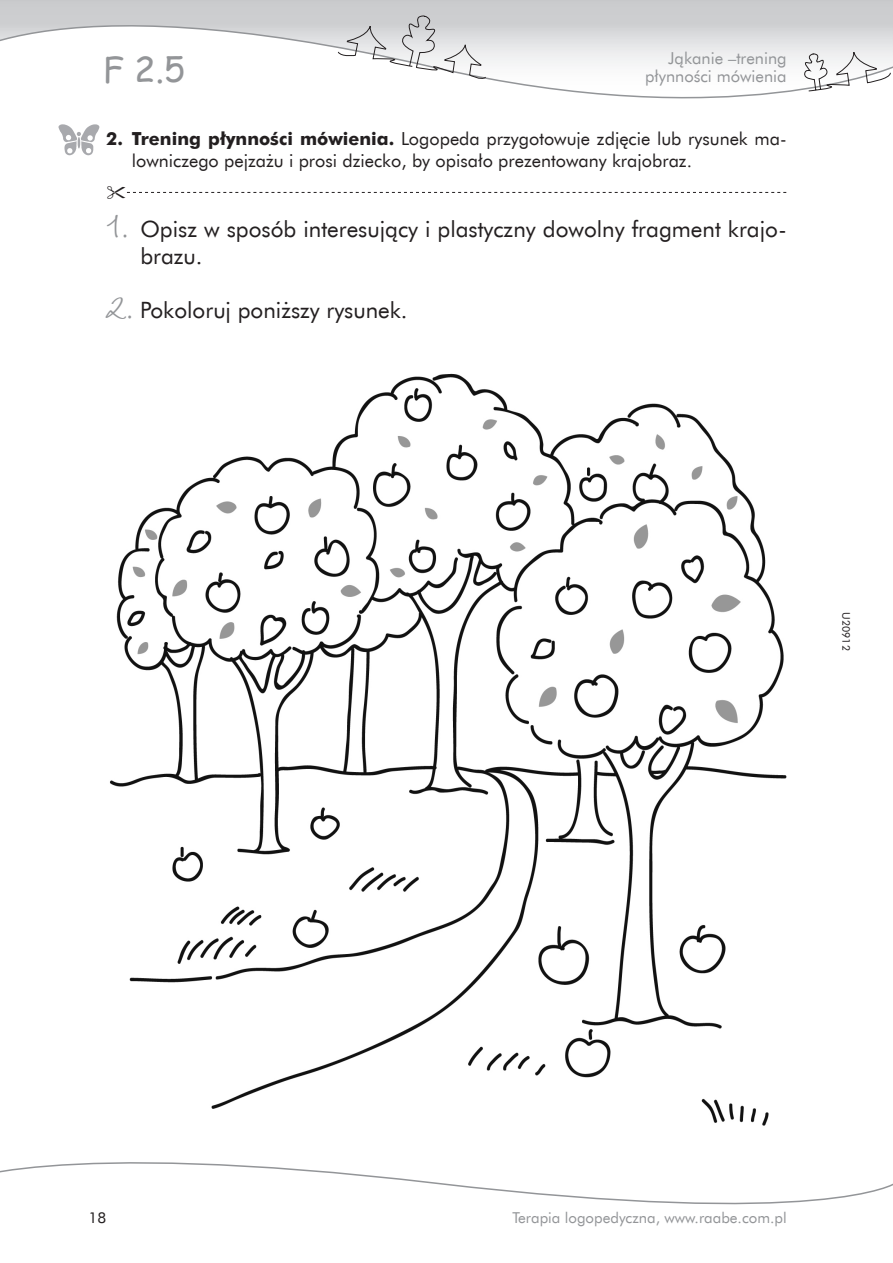
<style>
.page{position:relative;width:893px;height:1263px;background:#fff}
.page>*{position:absolute;margin:0;border:0;box-sizing:border-box;transform-origin:0 0}
.t1{font:34.5px "Comic Sans MS";color:#939598}
.t2{font:22.5px/27px "Futura EU Normal";color:#231f20}
.t3{font:18px/21.6px "Futura EU Normal";color:#231f20}
.t4{font:16.5px "Futura EU Normal";color:#939598}
.t5{font:15px "Futura EU Normal";color:#939598}
.t6{font:15px "Futura EU Normal";color:#231f20}
.t7{font:10.5px "Futura EU Normal";color:#231f20}
.s1{font-family:"Futura EU Bold"}
.s2{font-family:"Wiesbaden Swing Com";font-size:31.5px;color:#939598}
</style>
<div class="page">
<img style="left:58px;top:124px;width:42px;height:31px">
<img style="left:110px;top:373px;width:677px;height:753px">
<svg style="left:0;top:0;width:802px;height:99px"></svg>
<svg style="left:802px;top:0;width:91px;height:92px"></svg>
<svg style="left:338px;top:14px;width:148px;height:67px"></svg>
<svg style="left:0;top:1162px;width:893px;height:42px"></svg>
<svg style="left:126px;top:191px;width:660px;height:2px"></svg>
<h1 class="t1" style="left:103px;top:44px;width:83px">F 2.5</h1>
<p class="t4" style="left:668px;top:48px;width:120px">Jąkanie –trening</p>
<p class="t4" style="left:645px;top:66px;width:143px">płynności mówienia</p>
<p class="t3" style="left:132px;top:129px;width:656px;text-indent:-26px"><span class="s1">2. Trening płynności mówienia.</span> Logopeda przygotowuje zdjęcie lub rysunek ma&shy;lowniczego pejzażu i prosi dziecko, by opisało prezentowany krajobraz.</p>
<p class="t2" style="left:140px;top:216px;width:648px;text-indent:-34px"><span class="s2">1.</span> Opisz w sposób interesujący i plastyczny dowolny fragment krajo&shy;brazu.</p>
<p class="t2" style="left:106px;top:297px;width:303px"><span class="s2">2.</span> Pokoloruj poniższy rysunek.</p>
<p class="t7" style="left:853px;top:612px;width:40px;rotate:90deg">U20912</p>
<p class="t6" style="left:89px;top:1209px;width:19px">18</p>
<p class="t5" style="left:512px;top:1209px;width:276px">Terapia logopedyczna, www.raabe.com.pl</p>
</div>
